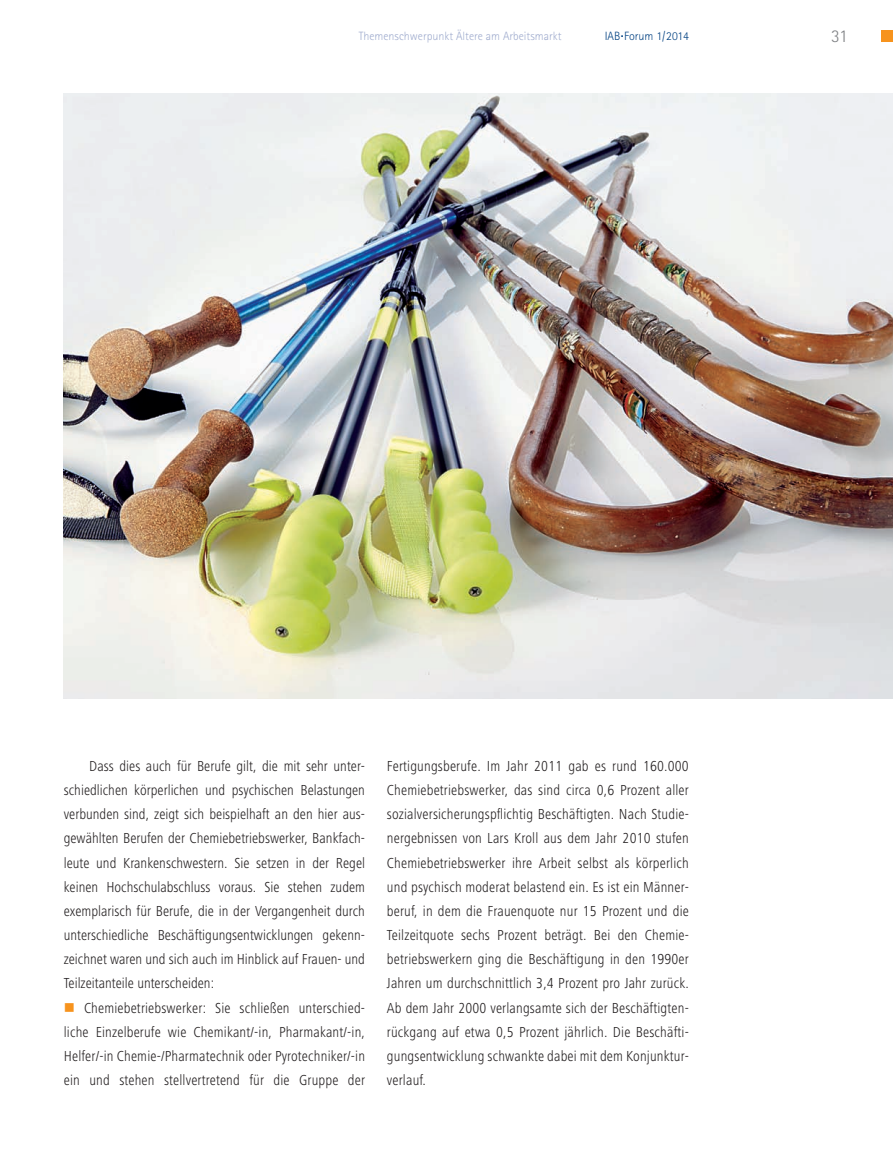
<style>
.page{position:relative;width:893px;height:1149px;background:#fff}
.page>*{position:absolute;margin:0;border:0;box-sizing:border-box;transform-origin:0 0}
.t1{font:300 18px "Rotis Sans Serif";color:#808285}
.t2{font:300 condensed 15px/24.2px "Frutiger Next LT";letter-spacing:.01em;color:#231f20;text-align:justify}
.t3{font:300 12px "Rotis Sans Serif";color:#a0acce}
.t4{font:300 12px "Rotis Sans Serif";color:#014081}
</style>
<div class="page">
<div style="left:881px;top:30px;width:12px;height:12px;background:#f7931d"></div>
<img style="left:64px;top:94px;width:829px;height:604px">
<p class="t3" style="left:359px;top:32px;width:204px">Themenschwerpunkt Ältere am Arbeitsmarkt</p>
<p class="t4" style="left:605px;top:32px;width:86px">IAB<sup>.</sup> Forum 1/2014</p>
<p class="t1" style="left:831px;top:30px;width:18px">31</p>
<p class="t2" style="left:64px;top:755px;width:303px;text-indent:26px">Dass dies auch für Berufe gilt, die mit sehr unter&shy;schiedlichen körperlichen und psychischen Belastungen verbunden sind, zeigt sich beispielhaft an den hier aus&shy;gewählten Berufen der Chemiebetriebswerker, Bankfach&shy;leute und Krankenschwestern. Sie setzen in der Regel keinen Hochschulabschluss voraus. Sie stehen zudem exemplarisch für Berufe, die in der Vergangenheit durch unterschiedliche Beschäftigungsentwicklungen gekenn&shy;zeichnet waren und sich auch im Hinblick auf Frauen- und Teilzeitanteile unterscheiden:</p>
<p class="t2" style="left:64px;top:996px;width:303px;text-indent:20px">Chemiebetriebswerker: Sie schließen unterschied&shy;liche Einzelberufe wie Chemikant/-in, Pharmakant/-in, Helfer/-in Chemie-/Pharmatechnik oder Pyrotechniker/-in ein und stehen stellvertretend für die Gruppe der</p>
<p class="t2" style="left:387px;top:755px;width:303px">Fertigungsberufe. Im Jahr 2011 gab es rund 160.000<br>Chemiebetriebswerker, das sind circa 0,6 Prozent aller sozialversicherungspflichtig Beschäftigten. Nach Studie&shy;nergebnissen von Lars Kroll aus dem Jahr 2010 stufen Chemiebetriebswerker ihre Arbeit selbst als körperlich und psychisch moderat belastend ein. Es ist ein Männer&shy;beruf, in dem die Frauenquote nur 15 Prozent und die Teilzeitquote sechs Prozent beträgt. Bei den Chemie&shy;betriebswerkern ging die Beschäftigung in den 1990er Jahren um durchschnittlich 3,4 Prozent pro Jahr zurück.<br>Ab dem Jahr 2000 verlangsamte sich der Beschäftigten&shy;rückgang auf etwa 0,5 Prozent jährlich. Die Beschäfti&shy;gungsentwicklung schwankte dabei mit dem Konjunktur&shy;verlauf.</p>
</div>
